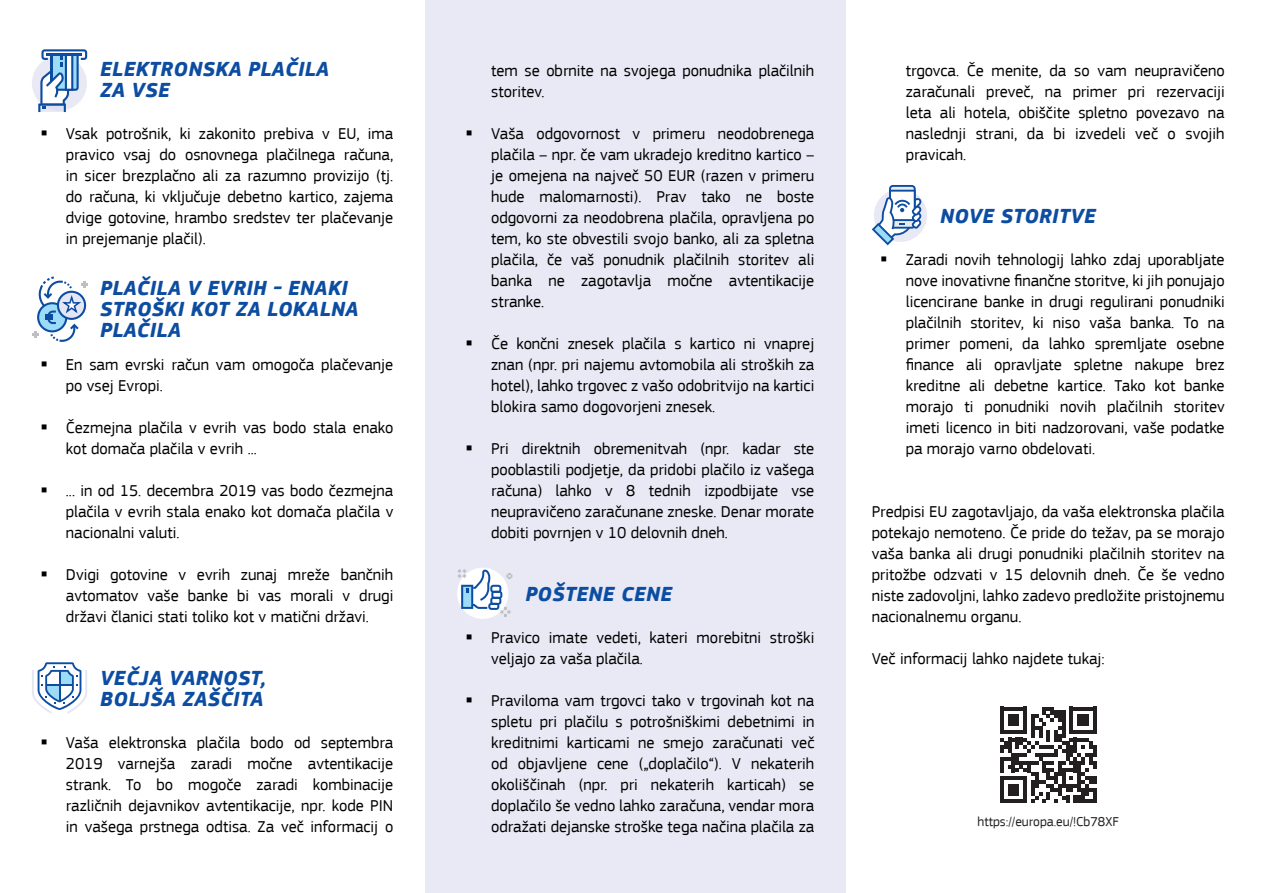
<style>
.page{position:relative;width:1263px;height:893px;background:#fff}
.page>*{position:absolute;margin:0;border:0;box-sizing:border-box;transform-origin:0 0}
.t1{font:italic 700 21px/21px "EC Square Sans Pro";letter-spacing:.02em;color:#0d4da1}
.t2{font:16.5px/21px "EC Square Sans Pro";color:#000;text-align:justify}
.t3{font:13.5px "EC Square Sans Pro";color:#231f20}
</style>
<div class="page">
<div style="left:32px;top:56px;width:55px;height:55px;background:#e8e9f4;border-radius:50%"></div>
<svg style="left:38px;top:49px;width:49px;height:63px"></svg>
<hr style="left:47px;top:54px;width:35px;height:2px;background:#0d4da1">
<div style="left:425px;top:0;width:421px;height:893px;background:#e8e9f4"></div>
<svg style="left:32px;top:276px;width:55px;height:66px"></svg>
<svg style="left:32px;top:662px;width:55px;height:51px"></svg>
<hr style="left:46px;top:684px;width:27px;height:2px;background:#0d4da1">
<hr style="left:59px;top:671px;width:1px;height:30px;background:#0d4da1">
<svg style="left:457px;top:568px;width:56px;height:51px"></svg>
<svg style="left:1000px;top:707px;width:96px;height:96px"></svg>
<div style="left:874px;top:189px;width:53px;height:53px;background:#e8e9f4;border-radius:50%"></div>
<svg style="left:872px;top:185px;width:50px;height:60px"></svg>
<p class="t1" style="left:100px;top:60px;width:231px">ELEKTRONSKA PLAČILA<br>ZA VSE</p>
<p class="t2" style="left:66px;top:123px;width:329px">Vsak potrošnik, ki zakonito prebiva v EU, ima pravico vsaj do osnovnega plačilnega računa, in sicer brezplačno ali za razumno provizijo (tj. do računa, ki vključuje debetno kartico, zajema dvige gotovine, hrambo sredstev ter plačevanje in prejemanje plačil).</p>
<p class="t1" style="left:100px;top:278px;width:260px">PLAČILA V EVRIH - ENAKI<br>STROŠKI KOT ZA LOKALNA<br>PLAČILA</p>
<p class="t2" style="left:66px;top:354px;width:329px">En sam evrski račun vam omogoča plačevanje po vsej Evropi.</p>
<p class="t2" style="left:66px;top:417px;width:329px">Čezmejna plačila v evrih vas bodo stala enako kot domača plačila v evrih ...</p>
<p class="t2" style="left:66px;top:480px;width:329px">... in od 15. decembra 2019 vas bodo čezmejna plačila v evrih stala enako kot domača plačila v nacionalni valuti.</p>
<p class="t2" style="left:66px;top:564px;width:329px">Dvigi gotovine v evrih zunaj mreže bančnih avtomatov vaše banke bi vas morali v drugi državi članici stati toliko kot v matični državi.</p>
<p class="t1" style="left:100px;top:669px;width:167px">VEČJA VARNOST,<br>BOLJŠA ZAŠČITA</p>
<p class="t2" style="left:66px;top:732px;width:329px">Vaša elektronska plačila bodo od septembra 2019 varnejša zaradi močne avtentikacije strank. To bo mogoče zaradi kombinacije različnih dejavnikov avtentikacije, npr. kode PIN in vašega prstnega odtisa. Za več informacij o</p>
<p class="t2" style="left:491px;top:60px;width:325px">tem se obrnite na svojega ponudnika plačilnih storitev.</p>
<p class="t2" style="left:491px;top:123px;width:325px">Vaša odgovornost v primeru neodobrenega plačila – npr. če vam ukradejo kreditno kartico – je omejena na največ 50 EUR (razen v primeru hude malomarnosti). Prav tako ne boste odgovorni za neodobrena plačila, opravljena po tem, ko ste obvestili svojo banko, ali za spletna plačila, če vaš ponudnik plačilnih storitev ali banka ne zagotavlja močne avtentikacije stranke.</p>
<p class="t2" style="left:491px;top:333px;width:325px">Če končni znesek plačila s kartico ni vnaprej znan (npr. pri najemu avtomobila ali stroških za hotel), lahko trgovec z vašo odobritvijo na kartici blokira samo dogovorjeni znesek.</p>
<p class="t2" style="left:491px;top:438px;width:325px">Pri direktnih obremenitvah (npr. kadar ste pooblastili podjetje, da pridobi plačilo iz vašega računa) lahko v 8 tednih izpodbijate vse neupravičeno zaračunane zneske. Denar morate dobiti povrnjen v 10 delovnih dneh.</p>
<p class="t1" style="left:525px;top:585px;width:148px">POŠTENE CENE</p>
<p class="t2" style="left:491px;top:627px;width:325px">Pravico imate vedeti, kateri morebitni stroški veljajo za vaša plačila.</p>
<p class="t2" style="left:491px;top:690px;width:325px">Praviloma vam trgovci tako v trgovinah kot na spletu pri plačilu s potrošniškimi debetnimi in kreditnimi karticami ne smejo zaračunati več od objavljene cene („doplačilo“). V nekaterih okoliščinah (npr. pri nekaterih karticah) se doplačilo še vedno lahko zaračuna, vendar mora odražati dejanske stroške tega načina plačila za</p>
<p class="t2" style="left:906px;top:60px;width:320px">trgovca. Če menite, da so vam neupravičeno zaračunali preveč, na primer pri rezervaciji leta ali hotela, obiščite spletno povezavo na naslednji strani, da bi izvedeli več o svojih pravicah.</p>
<p class="t1" style="left:940px;top:207px;width:157px">NOVE STORITVE</p>
<p class="t2" style="left:906px;top:249px;width:320px">Zaradi novih tehnologij lahko zdaj uporabljate nove inovativne finančne storitve, ki jih ponujajo licencirane banke in drugi regulirani ponudniki plačilnih storitev, ki niso vaša banka. To na primer pomeni, da lahko spremljate osebne finance ali opravljate spletne nakupe brez kreditne ali debetne kartice. Tako kot banke morajo ti ponudniki novih plačilnih storitev imeti licenco in biti nadzorovani, vaše podatke pa morajo varno obdelovati.</p>
<p class="t2" style="left:872px;top:501px;width:354px">Predpisi EU zagotavljajo, da vaša elektronska plačila potekajo nemoteno. Če pride do težav, pa se morajo vaša banka ali drugi ponudniki plačilnih storitev na pritožbe odzvati v 15 delovnih dneh. Če še vedno niste zadovoljni, lahko zadevo predložite pristojnemu nacionalnemu organu.</p>
<p class="t2" style="left:872px;top:648px;width:234px">Več informacij lahko najdete tukaj:</p>
<p class="t3" style="left:977px;top:814px;width:143px">https://europa.eu/!Cb78XF</p>
</div>
